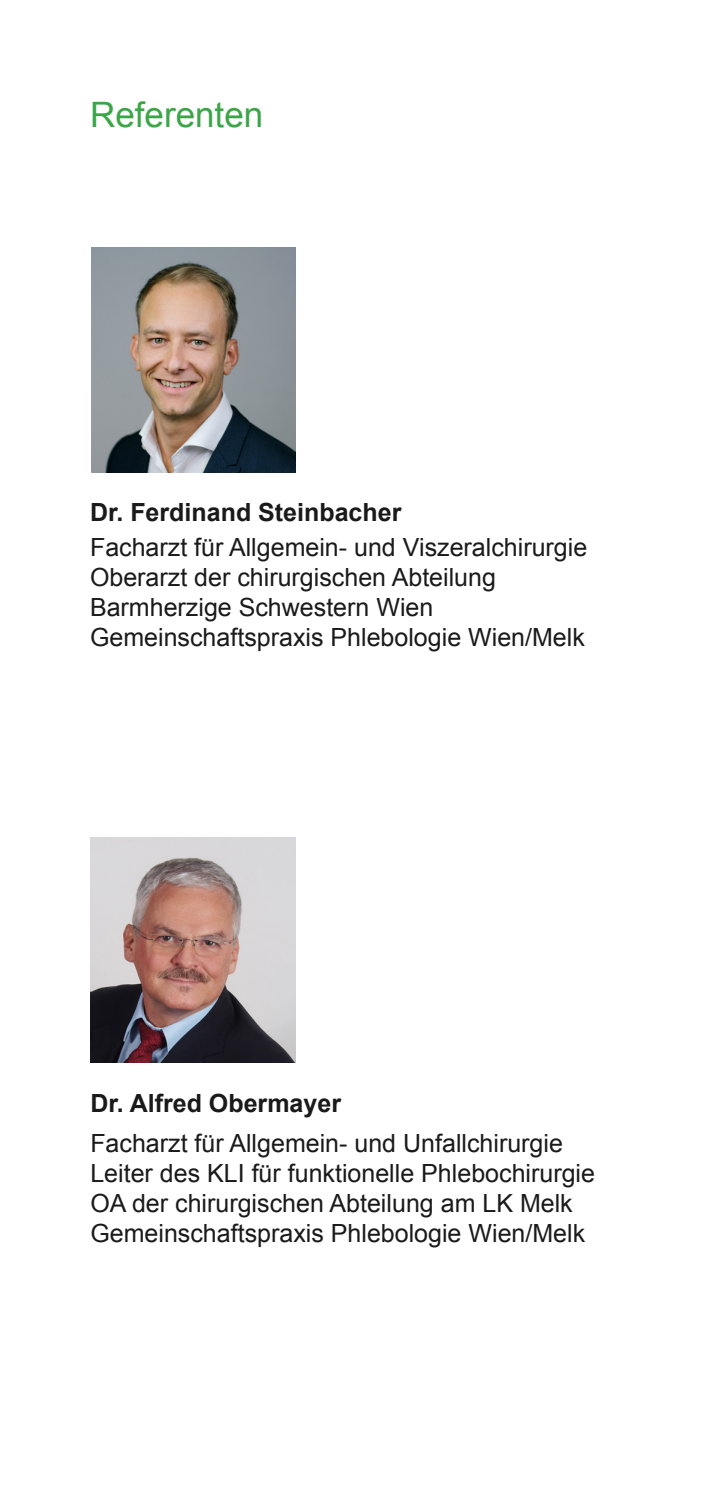
<style>
.page{position:relative;width:702px;height:1489px;background:#fff}
.page>*{position:absolute;margin:0;border:0;box-sizing:border-box;transform-origin:0 0}
.t1{font:35px "Arial";color:#3ca548}
.t2{font:25px/30px "Arial";color:#1a1a1a}
.t3{font:700 25px "Arial";color:#1a1a1a}
</style>
<div class="page">
<img style="left:90px;top:837px;width:206px;height:225px">
<img style="left:92px;top:247px;width:204px;height:225px">
<h1 class="t1" style="left:90px;top:95px;width:175px">Referenten</h1>
<p class="t3" style="left:90px;top:498px;width:313px">Dr. Ferdinand Steinbacher</p>
<p class="t2" style="left:90px;top:532px;width:498px">Facharzt für Allgemein- und Viszeralchirurgie Oberarzt der chirurgischen Abteilung Barmherzige Schwestern Wien Gemeinschaftspraxis Phlebologie Wien/Melk</p>
<p class="t3" style="left:90px;top:1089px;width:252px">Dr. Alfred Obermayer</p>
<p class="t2" style="left:90px;top:1128px;width:506px">Facharzt für Allgemein- und Unfallchirurgie Leiter des KLI für funktionelle Phlebochirurgie OA der chirurgischen Abteilung am LK Melk Gemeinschaftspraxis Phlebologie Wien/Melk</p>
</div>
